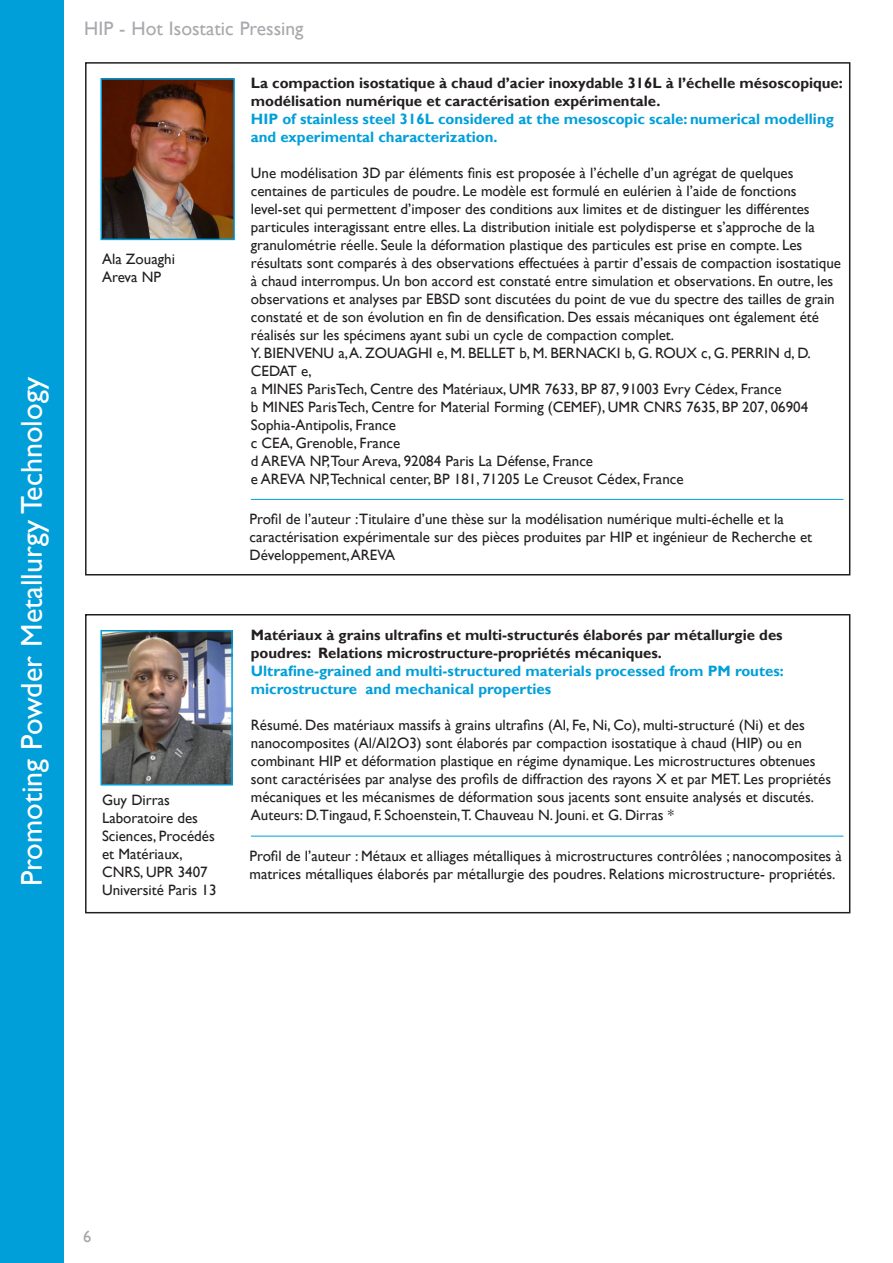
<style>
.page{position:relative;width:893px;height:1263px;background:#fff}
.page>*{position:absolute;margin:0;border:0;box-sizing:border-box;transform-origin:0 0}
.t1{font:30px "Gill Sans";color:#fff}
.t2{font:19.5px "Gill Sans";color:#a8a9ad}
.t3{font:16.5px "Gill Sans";color:#a4a5a9}
.t4{font:15px/18px "Gill Sans";color:#231f20}
.t5{font:700 15px/18px "Gill Sans";color:#231f20}
.t6{font:700 15px/18px "Gill Sans";color:#009fda}
</style>
<div class="page">
<div style="left:0;top:0;width:63px;height:1263px;background:#009fda"></div>
<div style="left:85px;top:614px;width:765px;height:299px;border:2px solid #231f20"></div>
<hr style="left:251px;top:499px;width:592px;height:1px;background:#009fda">
<hr style="left:251px;top:836px;width:592px;height:1px;background:#009fda">
<img style="left:103px;top:81px;width:129px;height:156px">
<div style="left:100px;top:78px;width:135px;height:162px;border:2px solid #009fda"></div>
<img style="left:103px;top:633px;width:127px;height:149px">
<div style="left:100px;top:630px;width:133px;height:155px;border:2px solid #009fda"></div>
<h1 class="t1" style="left:14px;top:886px;width:511px;rotate:-90deg">Promoting Powder Metallurgy Technology</h1>
<h2 class="t2" style="left:84px;top:17px;width:221px">HIP - Hot Isostatic Pressing</h2>
<p class="t4" style="left:102px;top:250px;width:74px">Ala Zouaghi</p>
<p class="t4" style="left:102px;top:268px;width:61px">Areva NP</p>
<p class="t4" style="left:102px;top:792px;width:69px">Guy Dirras</p>
<p class="t4" style="left:102px;top:810px;width:114px">Laboratoire des<br>Sciences, Procédés et Matériaux,<br>CNRS, UPR 3407</p>
<p class="t4" style="left:102px;top:882px;width:116px">Université Paris 13</p>
<p class="t5" style="left:251px;top:74px;width:594px">La compaction isostatique à chaud d’acier inoxydable 316L à l’échelle mésoscopique: modélisation numérique et caractérisation expérimentale.</p>
<p class="t6" style="left:251px;top:110px;width:584px">HIP of stainless steel 316L considered at the mesoscopic scale: numerical modelling and experimental characterization.</p>
<p class="t4" style="left:251px;top:164px;width:592px">Une modélisation 3D par éléments finis est proposée à l’échelle d’un agrégat de quelques centaines de particules de poudre. Le modèle est formulé en eulérien à l’aide de fonctions level-set qui permettent d’imposer des conditions aux limites et de distinguer les différentes particules interagissant entre elles. La distribution initiale est polydisperse et s’approche de la granulométrie réelle. Seule la déformation plastique des particules est prise en compte. Les résultats sont comparés à des observations effectuées à partir d’essais de compaction isostatique à chaud interrompus. Un bon accord est constaté entre simulation et observations. En outre, les observations et analyses par EBSD sont discutées du point de vue du spectre des tailles de grain constaté et de son évolution en fin de densification. Des essais mécaniques ont également été réalisés sur les spécimens ayant subi un cycle de compaction complet.</p>
<p class="t4" style="left:251px;top:344px;width:561px">Y. BIENVENU a, A. ZOUAGHI e, M. BELLET b, M. BERNACKI b, G. ROUX c, G. PERRIN d, D.<br>CEDAT e,</p>
<p class="t4" style="left:251px;top:380px;width:532px">a MINES ParisTech, Centre des Matériaux, UMR 7633, BP 87, 91003 Evry Cédex, France</p>
<p class="t4" style="left:251px;top:398px;width:559px">b MINES ParisTech, Centre for Material Forming (CEMEF), UMR CNRS 7635, BP 207, 06904<br>Sophia-Antipolis, France</p>
<p class="t4" style="left:251px;top:434px;width:151px">c CEA, Grenoble, France</p>
<p class="t4" style="left:251px;top:452px;width:344px">d AREVA NP,Tour Areva, 92084 Paris La Défense, France</p>
<p class="t4" style="left:251px;top:470px;width:434px">e AREVA NP,Technical center, BP 181, 71205 Le Creusot Cédex, France</p>
<p class="t4" style="left:249px;top:510px;width:564px">Profil de l’auteur :Titulaire d’une thèse sur la modélisation numérique multi-échelle et la caractérisation expérimentale sur des pièces produites par HIP et ingénieur de Recherche et<br>Développement, AREVA</p>
<p class="t5" style="left:251px;top:626px;width:533px">Matériaux à grains ultrafins et multi-structurés élaborés par métallurgie des poudres: Relations microstructure-propriétés mécaniques.</p>
<p class="t6" style="left:251px;top:662px;width:534px">Ultrafine-grained and multi-structured materials processed from PM routes: microstructure and mechanical properties</p>
<p class="t4" style="left:251px;top:716px;width:582px">Résumé. Des matériaux massifs à grains ultrafins (Al, Fe, Ni, Co), multi-structuré (Ni) et des nanocomposites (Al/Al2O3) sont élaborés par compaction isostatique à chaud (HIP) ou en combinant HIP et déformation plastique en régime dynamique. Les microstructures obtenues sont caractérisées par analyse des profils de diffraction des rayons X et par MET. Les propriétés mécaniques et les mécanismes de déformation sous jacents sont ensuite analysés et discutés.</p>
<p class="t4" style="left:251px;top:806px;width:425px">Auteurs: D.Tingaud, F. Schoenstein,T. Chauveau N. Jouni. et G. Dirras *</p>
<p class="t4" style="left:249px;top:847px;width:594px">Profil de l’auteur : Métaux et alliages métalliques à microstructures contrôlées ; nanocomposites à matrices métalliques élaborés par métallurgie des poudres. Relations microstructure- propriétés.</p>
<p class="t3" style="left:83px;top:1227px;width:10px">6</p>
</div>
